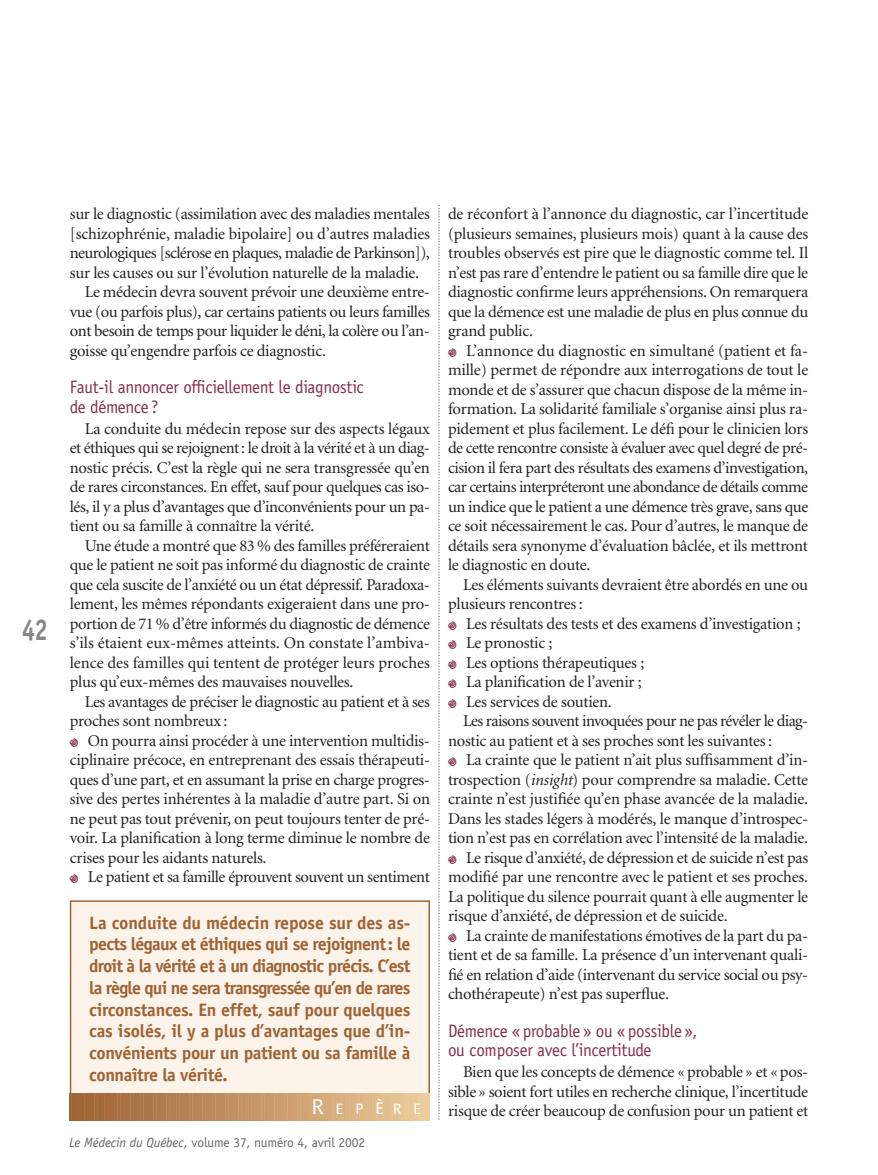
<style>
.page{position:relative;width:878px;height:1175px;background:#fff}
.page>*{position:absolute;margin:0;border:0;box-sizing:border-box;transform-origin:0 0}
.t1{font:700 30px "Officina Sans";color:#848688;scale:.8 1}
.t2{font:700 18px/21.8px "Officina Sans";letter-spacing:-.025em;color:#9e6335;text-align:justify}
.t3{font:18px/19.5px "Officina Sans";letter-spacing:-.015em;color:#842f4a;scale:.95 1}
.t4{font:16.5px/19.5px "Minion";letter-spacing:-.015em;color:#231f1f}
.t5{font:16.5px "Minion";letter-spacing:-.035em;color:#231f1f}
.t6{font:15.15px "Officina Sans";color:#fff;scale:1.11 1}
.t7{font:13.5px "Officina Sans";letter-spacing:-.01em;color:#656769}
.s1{font-family:"Mini Pics Confetti";font-weight:800;font-size:10.5px;color:#842f4a}
.s2{font-size:21.6px}
.s3{font-size:16.8px}
.s4{font-style:italic}
</style>
<div class="page">
<svg style="left:438px;top:208px;width:1px;height:912px"></svg>
<div style="left:70px;top:901px;width:359px;height:219px;background:#fcf3ea"></div>
<div style="left:70px;top:900px;width:360px;height:220px;border:2px solid #9e6335"></div>
<svg style="left:70px;top:1094px;width:59px;height:26px;background:#a46b3e"></svg>
<hr style="left:131px;top:1094px;width:2px;height:26px;background:#aa7345">
<svg style="left:135px;top:1094px;width:30px;height:26px"></svg>
<hr style="left:167px;top:1094px;width:2px;height:26px;background:#b37d4f">
<svg style="left:171px;top:1094px;width:79px;height:26px;background:#bd8a5c"></svg>
<hr style="left:252px;top:1094px;width:2px;height:26px;background:#c69566">
<svg style="left:256px;top:1094px;width:30px;height:26px"></svg>
<hr style="left:288px;top:1094px;width:2px;height:26px;background:#cf9f70">
<svg style="left:292px;top:1094px;width:79px;height:26px;background:#d7ad7e"></svg>
<hr style="left:373px;top:1094px;width:2px;height:26px;background:#e0bb8b">
<svg style="left:377px;top:1094px;width:30px;height:26px"></svg>
<hr style="left:409px;top:1094px;width:2px;height:26px;background:#e9c696">
<svg style="left:413px;top:1094px;width:17px;height:26px"></svg>
<h1 class="t1" style="left:22px;top:618px;width:34px">42</h1>
<p class="t4" style="left:70px;top:205px;width:362px">sur le diagnostic (assimilation avec des maladies mentales</p>
<p class="t4" style="left:70px;top:225px;width:362px">[schizophrénie, maladie bipolaire] ou d’autres maladies</p>
<p class="t5" style="left:70px;top:246px;width:361px">neurologiques [sclérose en plaques, maladie de Parkinson]),</p>
<p class="t4" style="left:70px;top:264px;width:351px">sur les causes ou sur l’évolution naturelle de la maladie.</p>
<p class="t4" style="left:85px;top:283px;width:347px">Le médecin devra souvent prévoir une deuxième entre-</p>
<p class="t4" style="left:70px;top:303px;width:362px">vue (ou parfois plus), car certains patients ou leurs familles</p>
<p class="t4" style="left:70px;top:322px;width:361px">ont besoin de temps pour liquider le déni, la colère ou l’an-</p>
<p class="t4" style="left:70px;top:342px;width:258px">goisse qu’engendre parfois ce diagnostic.</p>
<p class="t3" style="left:70px;top:379px;width:311px">Faut-il annoncer officiellement le diagnostic de démence ?</p>
<p class="t4" style="left:70px;top:420px;width:362px;text-align:justify;text-indent:15px">La conduite du médecin repose sur des aspects légaux et éthiques qui se rejoignent: le droit à la vérité et à un diag&shy;nostic précis. C’est la règle qui ne sera transgressée qu’en de rares circonstances. En effet, sauf pour quelques cas iso&shy;lés, il y a plus d’avantages que d’inconvénients pour un pa&shy;tient ou sa famille à connaître la vérité.</p>
<p class="t4" style="left:70px;top:537px;width:362px;text-align:justify;text-indent:15px">Une étude a montré que 83 % des familles préféreraient que le patient ne soit pas informé du diagnostic de crainte que cela suscite de l’anxiété ou un état dépressif. Paradoxa&shy;lement, les mêmes répondants exigeraient dans une pro&shy;portion de 71 % d’être informés du diagnostic de démence s’ils étaient eux-mêmes atteints. On constate l’ambiva&shy;lence des familles qui tentent de protéger leurs proches plus qu’eux-mêmes des mauvaises nouvelles.</p>
<p class="t4" style="left:70px;top:693px;width:362px;text-indent:15px">Les avantages de préciser le diagnostic au patient et à ses proches sont nombreux :<br><span class="s1">i</span> On pourra ainsi procéder à une intervention multidis&shy;ciplinaire précoce, en entreprenant des essais thérapeuti&shy;ques d’une part, et en assumant la prise en charge progres&shy;sive des pertes inhérentes à la maladie d’autre part. Si on ne peut pas tout prévenir, on peut toujours tenter de pré&shy;voir. La planification à long terme diminue le nombre de crises pour les aidants naturels.<br><span class="s1">i</span> Le patient et sa famille éprouvent souvent un sentiment</p>
<p class="t2" style="left:89px;top:913px;width:323px">La conduite du médecin repose sur des as&shy;pects légaux et éthiques qui se rejoignent: le droit à la vérité et à un diagnostic précis. C’est la règle qui ne sera transgressée qu’en de rares circonstances. En effet, sauf pour quelques cas isolés, il y a plus d’avantages que d’in&shy;convénients pour un patient ou sa famille à connaître la vérité.</p>
<p class="t6" style="left:311px;top:1103px;width:100px"><span class="s2">R</span>EP<span class="s3">È</span>RE</p>
<p class="t7" style="left:69px;top:1137px;width:298px"><span class="s4">Le Médecin du Québec,</span> volume 37, numéro 4, avril 2002</p>
<p class="t4" style="left:448px;top:205px;width:362px">de réconfort à l’annonce du diagnostic, car l’incertitude (plusieurs semaines, plusieurs mois) quant à la cause des troubles observés est pire que le diagnostic comme tel. Il n’est pas rare d’entendre le patient ou sa famille dire que le diagnostic confirme leurs appréhensions. On remarquera que la démence est une maladie de plus en plus connue du grand public.<br><span class="s1">i</span> L’annonce du diagnostic en simultané (patient et fa&shy;mille) permet de répondre aux interrogations de tout le monde et de s’assurer que chacun dispose de la même in&shy;formation. La solidarité familiale s’organise ainsi plus ra&shy;pidement et plus facilement. Le défi pour le clinicien lors de cette rencontre consiste à évaluer avec quel degré de pré&shy;cision il fera part des résultats des examens d’investigation, car certains interpréteront une abondance de détails comme un indice que le patient a une démence très grave, sans que ce soit nécessairement le cas. Pour d’autres, le manque de détails sera synonyme d’évaluation bâclée, et ils mettront le diagnostic en doute.</p>
<p class="t4" style="left:448px;top:576px;width:362px;text-indent:15px">Les éléments suivants devraient être abordés en une ou plusieurs rencontres :<br><span class="s1">i</span> Les résultats des tests et des examens d’investigation ; <span class="s1">i</span> Le pronostic ;<br><span class="s1">i</span> Les options thérapeutiques ;<br><span class="s1">i</span> La planification de l’avenir ;<br><span class="s1">i</span> Les services de soutien.</p>
<p class="t4" style="left:448px;top:712px;width:362px;text-indent:15px">Les raisons souvent invoquées pour ne pas révéler le diag&shy;nostic au patient et à ses proches sont les suivantes :<br><span class="s1">i</span> La crainte que le patient n’ait plus suffisamment d’in&shy;trospection (<span class="s4">insight</span>) pour comprendre sa maladie. Cette crainte n’est justifiée qu’en phase avancée de la maladie.<br>Dans les stades légers à modérés, le manque d’introspec&shy;tion n’est pas en corrélation avec l’intensité de la maladie. <span class="s1">i</span> Le risque d’anxiété, de dépression et de suicide n’est pas modifié par une rencontre avec le patient et ses proches.<br>La politique du silence pourrait quant à elle augmenter le risque d’anxiété, de dépression et de suicide.<br><span class="s1">i</span> La crainte de manifestations émotives de la part du pa&shy;tient et de sa famille. La présence d’un intervenant quali&shy;fié en relation d’aide (intervenant du service social ou psy&shy;chothérapeute) n’est pas superflue.</p>
<p class="t3" style="left:448px;top:1022px;width:264px">Démence « probable » ou « possible », ou composer avec l’incertitude</p>
<p class="t4" style="left:448px;top:1063px;width:362px;text-align:justify;text-indent:15px">Bien que les concepts de démence « probable » et « pos&shy;sible » soient fort utiles en recherche clinique, l’incertitude risque de créer beaucoup de confusion pour un patient et</p>
</div>
